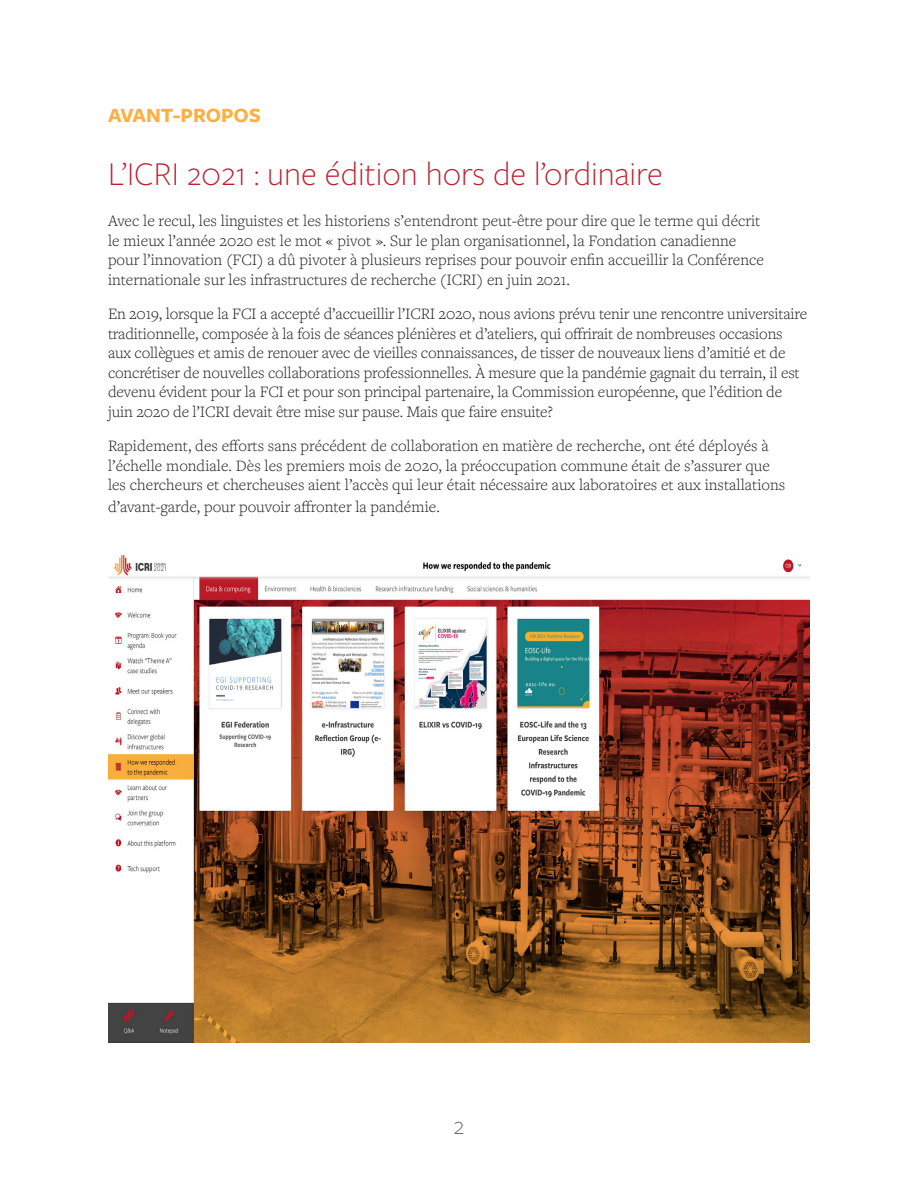
<style>
.page{position:relative;width:918px;height:1188px;background:#fff}
.page>*{position:absolute;margin:0;border:0;box-sizing:border-box;transform-origin:0 0}
.t1{font:300 34.5px "Freight Sans Pro";color:#be1f2e}
.t2{font:300 25.5px "Freight Sans Pro";color:#6c6d70}
.t3{font:700 21px "Freight Sans Pro";color:#fbb042}
.t4{font:300 16.5px/19.5px "Freight Text Pro";color:#231f20}
</style>
<div class="page">
<img style="left:108px;top:555px;width:702px;height:487px">
<p class="t3" style="left:108px;top:101px;width:154px">AVANT-PROPOS</p>
<p class="t1" style="left:108px;top:151px;width:557px">L’ICRI 2021 : une édition hors de l’ordinaire</p>
<p class="t4" style="left:108px;top:211px;width:657px">Avec le recul, les linguistes et les historiens s’entendront peut-être pour dire que le terme qui décrit le mieux l’année 2020 est le mot « pivot ». Sur le plan organisationnel, la Fondation canadienne pour l’innovation (FCI) a dû pivoter à plusieurs reprises pour pouvoir enfin accueillir la Conférence internationale sur les infrastructures de recherche (ICRI) en juin 2021.</p>
<p class="t4" style="left:108px;top:304px;width:701px">En 2019, lorsque la FCI a accepté d’accueillir l’ICRI 2020, nous avions prévu tenir une rencontre universitaire traditionnelle, composée à la fois de séances plénières et d’ateliers, qui offrirait de nombreuses occasions aux collègues et amis de renouer avec de vieilles connaissances, de tisser de nouveaux liens d’amitié et de concrétiser de nouvelles collaborations professionnelles. À mesure que la pandémie gagnait du terrain, il est devenu évident pour la FCI et pour son principal partenaire, la Commission européenne, que l’édition de juin 2020 de l’ICRI devait être mise sur pause. Mais que faire ensuite?</p>
<p class="t4" style="left:108px;top:436px;width:679px">Rapidement, des efforts sans précédent de collaboration en matière de recherche, ont été déployés à l’échelle mondiale. Dès les premiers mois de 2020, la préoccupation commune était de s’assurer que les chercheurs et chercheuses aient l’accès qui leur était nécessaire aux laboratoires et aux installations</p>
<p class="t4" style="left:108px;top:496px;width:333px">d’avant-garde, pour pouvoir affronter la pandémie.</p>
<h2 class="t2" style="left:454px;top:1109px;width:12px">2</h2>
</div>
